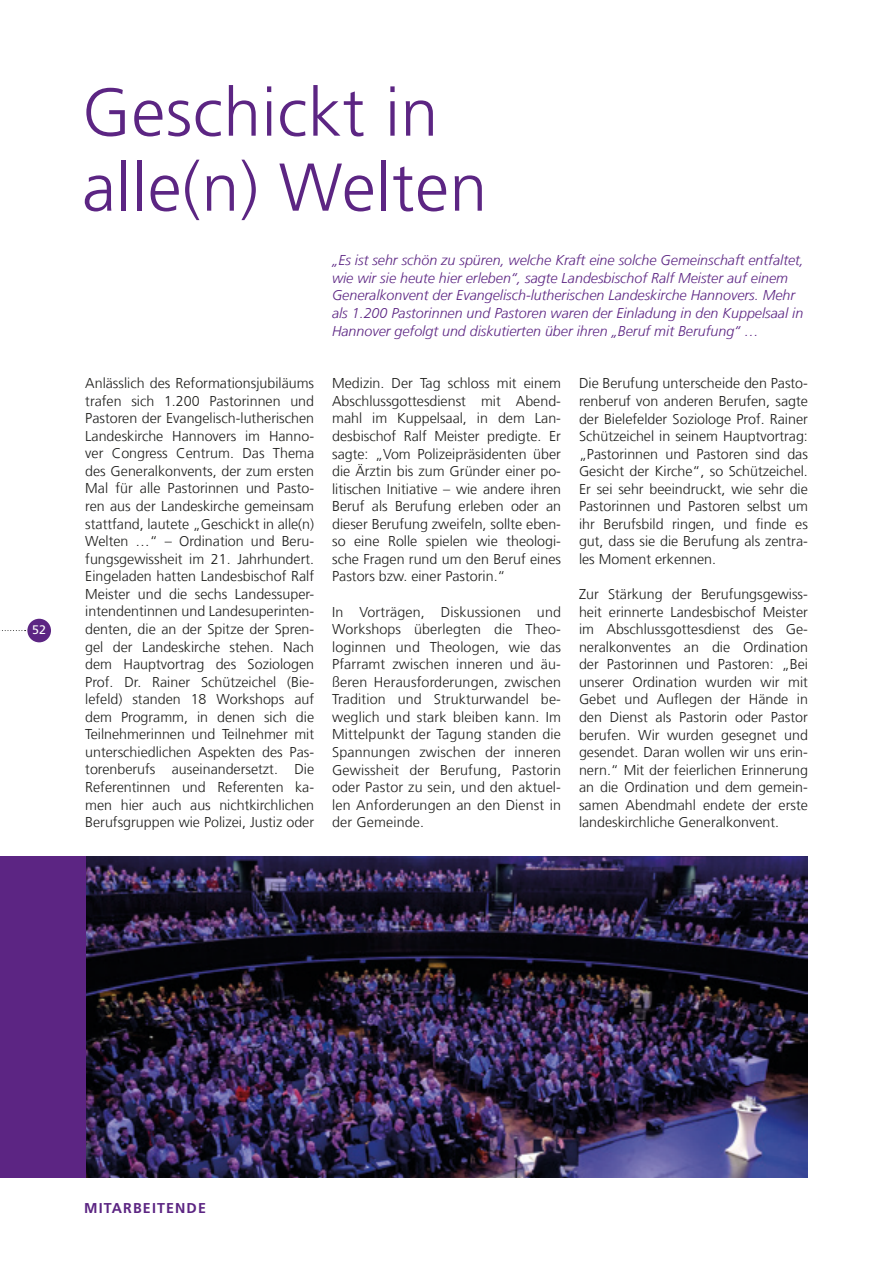
<style>
.page{position:relative;width:893px;height:1263px;background:#fff}
.page>*{position:absolute;margin:0;border:0;box-sizing:border-box;transform-origin:0 0}
.t1{font:300 67.5px/75px "Frutiger LT Com";letter-spacing:.01em;color:#5c2583}
.t2{font:300 14.25px/17.5px "Frutiger LT Com";color:#1d1d1b;text-align:justify}
.t3{font:italic 300 14.25px/17.5px "Frutiger LT Com";color:#5c2583}
.t4{font:700 14.25px "Frutiger LT Com";letter-spacing:.08em;color:#5c2583}
.t5{font:12.3px "Frutiger LT Com";color:#fff}
</style>
<div class="page">
<svg style="left:0;top:630px;width:26px;height:1px"></svg>
<div style="left:27px;top:619px;width:24px;height:23px;background:#5c2583;border-radius:50%"></div>
<img style="left:85px;top:857px;width:723px;height:321px">
<div style="left:0;top:857px;width:85px;height:321px;background:#5c2583"></div>
<p class="t5" style="left:32px;top:623px;width:15px">52</p>
<h1 class="t1" style="left:82px;top:75px;width:407px">Geschickt in alle(n) Welten</h1>
<p class="t3" style="left:332px;top:252px;width:473px">„Es ist sehr schön zu spüren, welche Kraft eine solche Gemeinschaft entfaltet, wie wir sie heute hier erleben“, sagte Landesbischof Ralf Meister auf einem Generalkonvent der Evangelisch-lutherischen Landeskirche Hannovers. Mehr als 1.200 Pastorinnen und Pastoren waren der Einladung in den Kuppelsaal in Hannover gefolgt und diskutierten über ihren „Beruf mit Berufung“ …</p>
<p class="t2" style="left:85px;top:375px;width:230px">Anlässlich des Reformationsjubiläums trafen sich 1.200 Pastorinnen und Pastoren der Evangelisch-lutherischen Landeskirche Hannovers im Hanno&shy;ver Congress Centrum. Das Thema des Generalkonvents, der zum ersten Mal für alle Pastorinnen und Pasto&shy;ren aus der Landeskirche gemeinsam stattfand, lautete „Geschickt in alle(n)<br>Welten …“ – Ordination und Beru&shy;fungsgewissheit im 21. Jahrhundert.<br>Eingeladen hatten Landesbischof Ralf Meister und die sechs Landessuper&shy;intendentinnen und Landesuperinten&shy;denten, die an der Spitze der Spren&shy;gel der Landeskirche stehen. Nach dem Hauptvortrag des Soziologen Prof. Dr. Rainer Schützeichel (Bie&shy;lefeld) standen 18 Workshops auf dem Programm, in denen sich die Teilnehmerinnen und Teilnehmer mit unterschiedlichen Aspekten des Pas&shy;torenberufs auseinandersetzt. Die Referentinnen und Referenten ka&shy;men hier auch aus nichtkirchlichen Berufsgruppen wie Polizei, Justiz oder</p>
<p class="t2" style="left:332px;top:375px;width:230px">Medizin. Der Tag schloss mit einem Abschlussgottesdienst mit Abend&shy;mahl im Kuppelsaal, in dem Lan&shy;desbischof Ralf Meister predigte. Er sagte: „Vom Polizeipräsidenten über die Ärztin bis zum Gründer einer po&shy;litischen Initiative – wie andere ihren Beruf als Berufung erleben oder an dieser Berufung zweifeln, sollte eben&shy;so eine Rolle spielen wie theologi&shy;sche Fragen rund um den Beruf eines Pastors bzw. einer Pastorin.“</p>
<p class="t2" style="left:332px;top:603px;width:230px">In Vorträgen, Diskussionen und Workshops überlegten die Theo&shy;loginnen und Theologen, wie das Pfarramt zwischen inneren und äu&shy;ßeren Herausforderungen, zwischen Tradition und Strukturwandel be&shy;weglich und stark bleiben kann. Im Mittelpunkt der Tagung standen die Spannungen zwischen der inneren Gewissheit der Berufung, Pastorin oder Pastor zu sein, und den aktuel&shy;len Anforderungen an den Dienst in der Gemeinde.</p>
<p class="t2" style="left:579px;top:375px;width:230px">Die Berufung unterscheide den Pasto&shy;renberuf von anderen Berufen, sagte der Bielefelder Soziologe Prof. Rainer Schützeichel in seinem Hauptvortrag: „Pastorinnen und Pastoren sind das Gesicht der Kirche“, so Schützeichel.<br>Er sei sehr beeindruckt, wie sehr die Pastorinnen und Pastoren selbst um ihr Berufsbild ringen, und finde es gut, dass sie die Berufung als zentra&shy;les Moment erkennen.</p>
<p class="t2" style="left:579px;top:585px;width:230px">Zur Stärkung der Berufungsgewiss&shy;heit erinnerte Landesbischof Meister im Abschlussgottesdienst des Ge&shy;neralkonventes an die Ordination der Pastorinnen und Pastoren: „Bei unserer Ordination wurden wir mit Gebet und Auflegen der Hände in den Dienst als Pastorin oder Pastor berufen. Wir wurden gesegnet und gesendet. Daran wollen wir uns erin&shy;nern.“ Mit der feierlichen Erinnerung an die Ordination und dem gemein&shy;samen Abendmahl endete der erste landeskirchliche Generalkonvent.</p>
<p class="t4" style="left:84px;top:1200px;width:123px">MITARBEITENDE</p>
</div>
